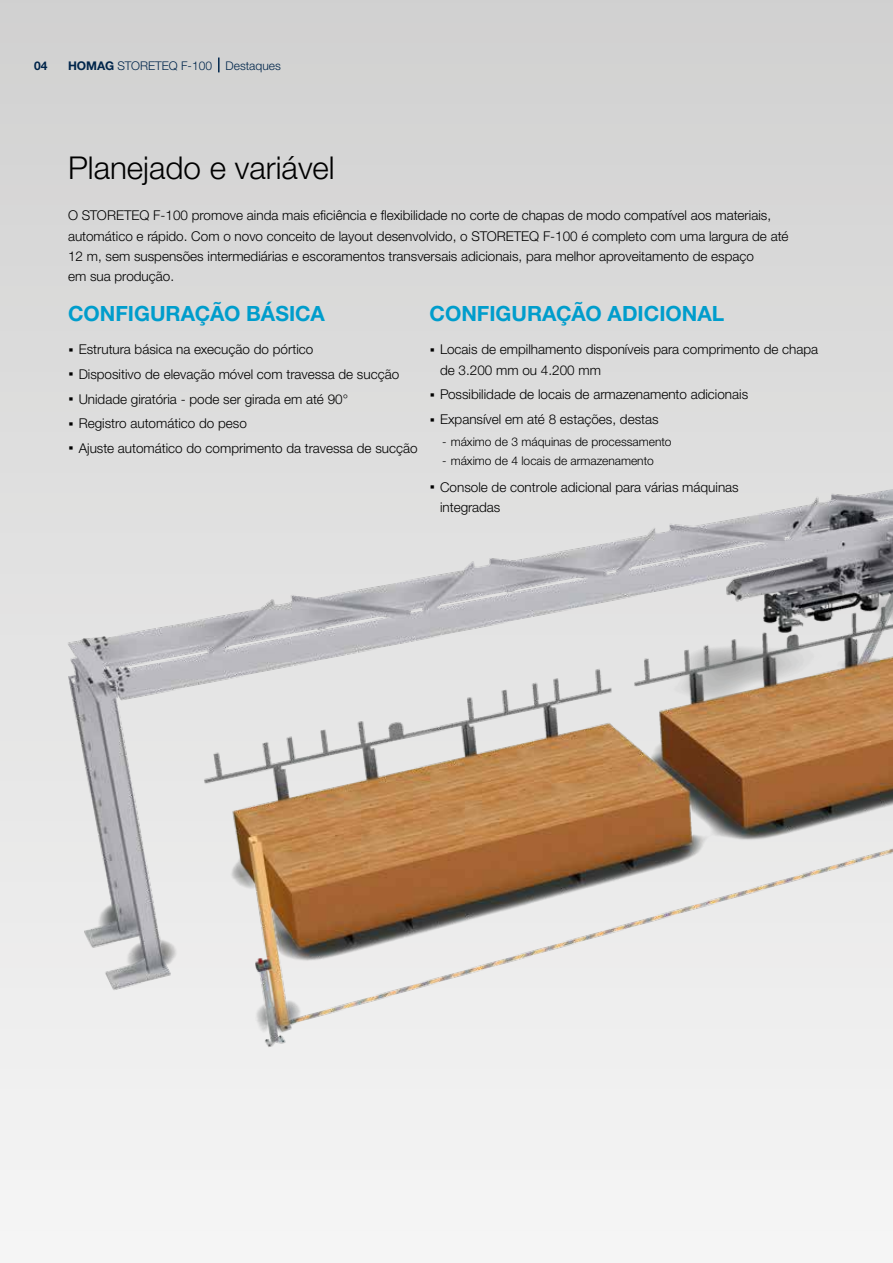
<style>
.page{position:relative;width:893px;height:1263px;background:#fff}
.page>*{position:absolute;margin:0;border:0;box-sizing:border-box;transform-origin:0 0}
.t1{font:300 31.5px "Helvetica Neue LTW1 G";color:#000}
.t2{font:700 21px "Helvetica Neue LTW1 G";color:#009dcc}
.t3{font:300 13.5px/20.4px "Helvetica Neue LTW1 G";color:#000}
.t4{font:300 12px "Helvetica Neue LTW1 G";color:#000}
.t5{font:300 12px "Helvetica Neue LTW1 G";color:#00254b}
.t6{font:700 12px "Helvetica Neue LTW1 G";color:#00254b}
.s1{font-weight:700}
.s2{font-weight:700;font-size:21px}
</style>
<div class="page">
<div style="left:0;top:0;width:893px;height:1231px;background:#d7d6d6"></div>
<img style="left:0;top:370px;width:893px;height:852px">
<svg style="left:218px;top:58px;width:2px;height:14px"></svg>
<p class="t6" style="left:34px;top:58px;width:15px">04</p>
<p class="t5" style="left:68px;top:58px;width:214px"><span class="s1">HOMAG</span> STORETEQ F-100 Destaques</p>
<h1 class="t1" style="left:68px;top:149px;width:268px">Planejado e variável</h1>
<p class="t3" style="left:68px;top:205px;width:722px">O STORETEQ F-100 promove ainda mais eficiência e flexibilidade no corte de chapas de modo compatível aos materiais, automático e rápido. Com o novo conceito de layout desenvolvido, o STORETEQ F-100 é completo com uma largura de até 12 m, sem suspensões intermediárias e escoramentos transversais adicionais, para melhor aproveitamento de espaço<br>em sua produção.</p>
<h2 class="t2" style="left:68px;top:301px;width:258px">CONFIGURAÇÃO BÁSICA</h2>
<p class="t3" style="left:68px;top:337px;width:351px;line-height:24.6px"><span class="s2">·</span> Estrutura básica na execução do pórtico<br><span class="s2">·</span> Dispositivo de elevação móvel com travessa de sucção<br><span class="s2">·</span> Unidade giratória - pode ser girada em até 90°<br><span class="s2">·</span> Registro automático do peso<br><span class="s2">·</span> Ajuste automático do comprimento da travessa de sucção</p>
<h2 class="t2" style="left:429px;top:301px;width:296px">CONFIGURAÇÃO ADICIONAL</h2>
<p class="t3" style="left:440px;top:339px;width:380px;text-indent:-11px"><span class="s2">·</span> Locais de empilhamento disponíveis para comprimento de chapa de 3.200 mm ou 4.200 mm</p>
<p class="t3" style="left:429px;top:382px;width:320px;line-height:24.6px"><span class="s2">·</span> Possibilidade de locais de armazenamento adicionais <span class="s2">·</span> Expansível em até 8 estações, destas</p>
<p class="t4" style="left:442px;top:434px;width:231px">- máximo de 3 máquinas de processamento</p>
<p class="t4" style="left:442px;top:453px;width:213px">- máximo de 4 locais de armazenamento</p>
<p class="t3" style="left:440px;top:477px;width:300px;text-indent:-11px"><span class="s2">·</span> Console de controle adicional para várias máquinas integradas</p>
</div>
